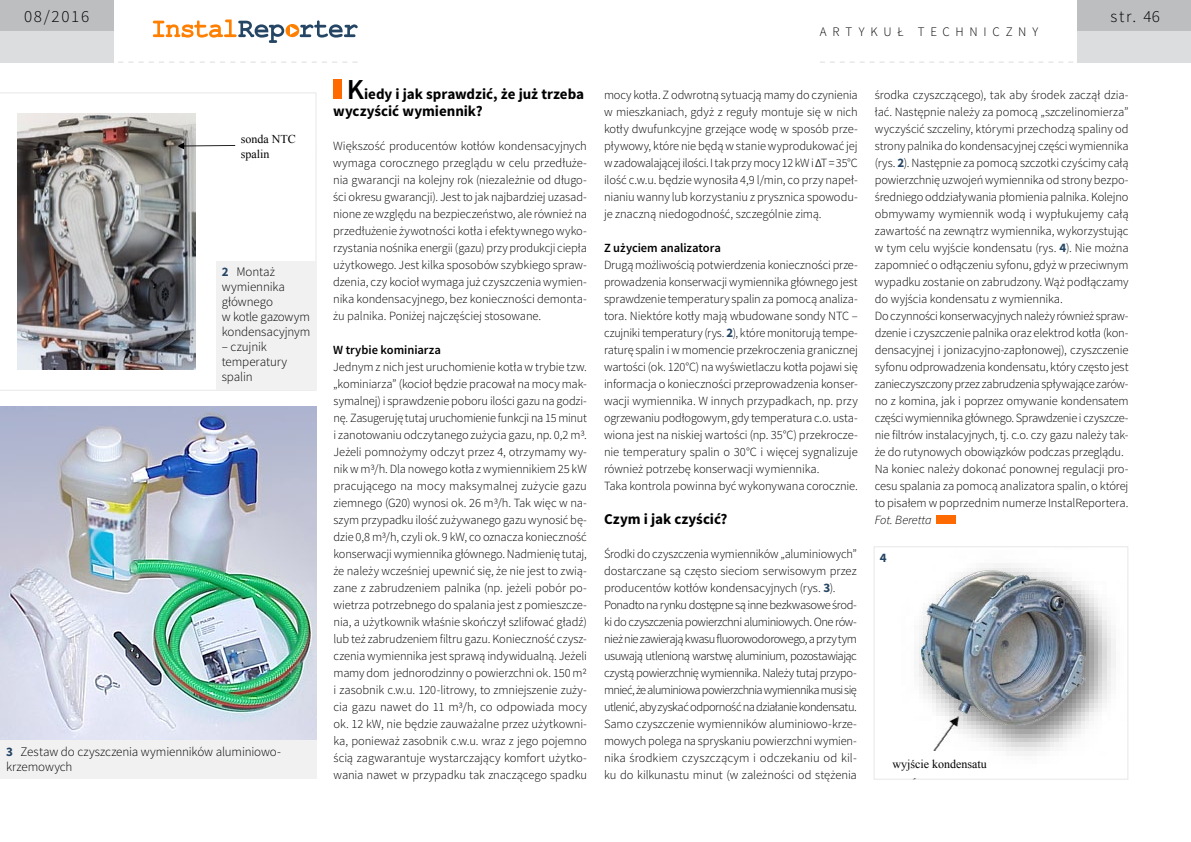
<style>
.page{position:relative;width:1191px;height:842px;background:#fff}
.page>*{position:absolute;margin:0;border:0;box-sizing:border-box;transform-origin:0 0}
.t1{font:300 17px "Source Sans Pro";letter-spacing:.1em;color:#000}
.t2{font:700 15px/17px "Source Sans Pro";color:#000}
.t3{font:300 13px/15px "Source Sans Pro";letter-spacing:-.01em;color:#000}
.t4{font:300 13px "Source Sans Pro";letter-spacing:.44em;color:#000}
.t5{font:700 13px "Source Sans Pro";color:#244564}
.t6{font:300 12.5px/17px "Source Sans Pro";letter-spacing:-.01em;color:#000;text-align:justify}
.t7{font:600 12.5px "Source Sans Pro";letter-spacing:-.005em;color:#000}
.t8{font:italic 300 12.5px "Source Sans Pro";letter-spacing:-.015em;color:#000}
.t9{font:12px/14.4px "Times New Roman";color:#000}
.s1{font-weight:700;color:#244564}
.s2{font-weight:600;font-size:29px}
.s3{font-family:"Calibri"}
.s4{font-weight:700;font-size:13px;color:#244564}
</style>
<div class="page">
<div style="left:1077px;top:0;width:114px;height:31px;background:#bcbec0"></div>
<div style="left:1077px;top:31px;width:114px;height:31px;background:#dcddde"></div>
<svg style="left:153px;top:20px;width:204px;height:23px"></svg>
<div style="left:0;top:0;width:113px;height:31px;background:#bcbec0"></div>
<div style="left:0;top:31px;width:113px;height:31px;background:#dcddde"></div>
<svg style="left:108px;top:62px;width:249px;height:1px"></svg>
<svg style="left:820px;top:62px;width:263px;height:1px"></svg>
<div style="left:936px;top:515px;width:20px;height:9px;background:#ff6a00"></div>
<div style="left:333px;top:79px;width:9px;height:20px;background:#ff6a00"></div>
<img style="left:17px;top:93px;width:299px;height:297px">
<div style="left:241px;top:135px;width:74px;height:150px;background:#fff"></div>
<div style="left:216px;top:261px;width:100px;height:128px;background:#f1f1f2"></div>
<img style="left:0;top:406px;width:316px;height:334px">
<div style="left:0;top:740px;width:316px;height:39px;background:#f1f1f2"></div>
<img style="left:919px;top:563px;width:197px;height:193px">
<img style="left:921px;top:570px;width:164px;height:155px">
<img style="left:919px;top:704px;width:52px;height:48px">
<div style="left:874px;top:547px;width:254px;height:232px;border:1px solid #e6e7e8"></div>
<div style="left:892px;top:752px;width:94px;height:26px;background:#fff"></div>
<h1 class="t1" style="left:24px;top:6px;width:67px">08/2016</h1>
<h1 class="t1" style="left:1110px;top:6px;width:51px">str. 46</h1>
<p class="t4" style="left:820px;top:24px;width:220px">artykuł techniczny</p>
<p class="t9" style="left:241px;top:132px;width:56px">sonda NTC spalin</p>
<p class="t3" style="left:222px;top:264px;width:90px"><span class="s1">2</span> Montaż wymiennika głównego<br>w kotle gazowym kondensacyjnym</p>
<p class="t3" style="left:222px;top:339px;width:67px">– czujnik temperatury spalin</p>
<p class="t3" style="left:6px;top:744px;width:276px"><span class="s1">3</span> Zestaw do czyszczenia wymienników aluminiowo&shy;krzemowych</p>
<p class="t2" style="left:333px;top:86px;width:252px;text-indent:13px"><span class="s2">K</span>iedy i jak sprawdzić, że już trzeba wyczyścić wymiennik?</p>
<p class="t6" style="left:333px;top:138px;width:255px">Większość producentów kotłów kondensacyjnych wymaga corocznego przeglądu w celu przedłuże&shy;nia gwarancji na kolejny rok (niezależnie od długo&shy;ści okresu gwarancji). Jest to jak najbardziej uzasad&shy;nione ze względu na bezpieczeństwo, ale również na przedłużenie żywotności kotła i efektywnego wyko&shy;rzystania nośnika energii (gazu) przy produkcji ciepła użytkowego. Jest kilka sposobów szybkiego spraw&shy;dzenia, czy kocioł wymaga już czyszczenia wymien&shy;nika kondensacyjnego, bez konieczności demonta&shy;żu palnika. Poniżej najczęściej stosowane.</p>
<p class="t7" style="left:333px;top:342px;width:109px">W trybie kominiarza</p>
<p class="t6" style="left:333px;top:359px;width:255px">Jednym z nich jest uruchomienie kotła w trybie tzw. „kominiarza” (kocioł będzie pracował na mocy mak&shy;symalnej) i sprawdzenie poboru ilości gazu na godzi&shy;nę. Zasugeruję tutaj uruchomienie funkcji na 15 minut i zanotowaniu odczytanego zużycia gazu, np. 0,2 m3.<br>Jeżeli pomnożymy odczyt przez 4, otrzymamy wy&shy;nik w m3/h. Dla nowego kotła z wymiennikiem 25 kW pracującego na mocy maksymalnej zużycie gazu ziemnego (G20) wynosi ok. 26 m3/h. Tak więc w na&shy;szym przypadku ilość zużywanego gazu wynosić bę&shy;dzie 0,8 m3/h, czyli ok. 9 kW, co oznacza konieczność konserwacji wymiennika głównego. Nadmienię tutaj, że należy wcześniej upewnić się, że nie jest to zwią&shy;zane z zabrudzeniem palnika (np. jeżeli pobór po&shy;wietrza potrzebnego do spalania jest z pomieszcze&shy;nia, a użytkownik właśnie skończył szlifować gładź) lub też zabrudzeniem filtru gazu. Konieczność czysz&shy;czenia wymiennika jest sprawą indywidualną. Jeżeli mamy dom jednorodzinny o powierzchni ok. 150 m2 i zasobnik c.w.u. 120-litrowy, to zmniejszenie zuży&shy;cia gazu nawet do 11 m3/h, co odpowiada mocy ok. 12 kW, nie będzie zauważalne przez użytkowni&shy;ka, ponieważ zasobnik c.w.u. wraz z jego pojemno ścią zagwarantuje wystarczający komfort użytko&shy;wania nawet w przypadku tak znaczącego spadku</p>
<p class="t6" style="left:604px;top:87px;width:255px">mocy kotła. Z odwrotną sytuacją mamy do czynienia w mieszkaniach, gdyż z reguły montuje się w nich kotły dwufunkcyjne grzejące wodę w sposób prze&shy;pływowy, które nie będą w stanie wyprodukować jej w zadowalającej ilości. I tak przy mocy 12 kW i <span class="s3">Δ</span>T = 35°C ilość c.w.u. będzie wynosiła 4,9 l/min, co przy napeł&shy;nianiu wanny lub korzystaniu z prysznica spowodu&shy;je znaczną niedogodność, szczególnie zimą.</p>
<p class="t7" style="left:604px;top:240px;width:119px">Z użyciem analizatora</p>
<p class="t6" style="left:604px;top:257px;width:255px;text-align:left">Drugą możliwością potwierdzenia konieczności prze&shy;prowadzenia konserwacji wymiennika głównego jest sprawdzenie temperatury spalin za pomocą analiza&shy;tora. Niektóre kotły mają wbudowane sondy NTC – czujniki temperatury (rys. <span class="s4">2</span>), które monitorują tempe&shy;raturę spalin i w momencie przekroczenia granicznej wartości (ok. 120°C) na wyświetlaczu kotła pojawi się informacja o konieczności przeprowadzenia konser&shy;wacji wymiennika. W innych przypadkach, np. przy ogrzewaniu podłogowym, gdy temperatura c.o. usta&shy;wiona jest na niskiej wartości (np. 35°C) przekrocze&shy;nie temperatury spalin o 30°C i więcej sygnalizuje również potrzebę konserwacji wymiennika.<br>Taka kontrola powinna być wykonywana corocznie.</p>
<p class="t2" style="left:604px;top:511px;width:125px">Czym i jak czyścić?</p>
<p class="t6" style="left:604px;top:546px;width:254px;text-align:left">Środki do czyszczenia wymienników „aluminiowych” dostarczane są często sieciom serwisowym przez producentów kotłów kondensacyjnych (rys. <span class="s4">3</span>).<br>Ponadto na rynku dostępne są inne bezkwasowe środ&shy;ki do czyszczenia powierzchni aluminiowych. One rów&shy;nież nie zawierają kwasu fluorowodorowego, a przy tym usuwają utlenioną warstwę aluminium, pozostawiając czystą powierzchnię wymiennika. Należy tutaj przypo&shy;mnieć, że aluminiowa powierzchnia wymiennika musi się utlenić, aby zyskać odporność na działanie kondensatu.<br>Samo czyszczenie wymienników aluminiowo-krze&shy;mowych polega na spryskaniu powierzchni wymien&shy;nika środkiem czyszczącym i odczekaniu od kil&shy;ku do kilkunastu minut (w zależności od stężenia</p>
<p class="t6" style="left:874px;top:87px;width:255px;text-align:left">środka czyszczącego), tak aby środek zaczął dzia&shy;łać. Następnie należy za pomocą „szczelinomierza” wyczyścić szczeliny, którymi przechodzą spaliny od strony palnika do kondensacyjnej części wymiennika (rys. <span class="s4">2</span>). Następnie za pomocą szczotki czyścimy całą powierzchnię uzwojeń wymiennika od strony bezpo&shy;średniego oddziaływania płomienia palnika. Kolejno obmywamy wymiennik wodą i wypłukujemy całą zawartość na zewnątrz wymiennika, wykorzystując w tym celu wyjście kondensatu (rys. <span class="s4">4</span>). Nie można zapomnieć o odłączeniu syfonu, gdyż w przeciwnym wypadku zostanie on zabrudzony. Wąż podłączamy do wyjścia kondensatu z wymiennika.<br>Do czynności konserwacyjnych należy również spraw&shy;dzenie i czyszczenie palnika oraz elektrod kotła (kon&shy;densacyjnej i jonizacyjno-zapłonowej), czyszczenie syfonu odprowadzenia kondensatu, który często jest zanieczyszczony przez zabrudzenia spływające zarów&shy;no z komina, jak i poprzez omywanie kondensatem części wymiennika głównego. Sprawdzenie i czyszcze&shy;nie filtrów instalacyjnych, tj. c.o. czy gazu należy tak&shy;że do rutynowych obowiązków podczas przeglądu.<br>Na koniec należy dokonać ponownej regulacji pro&shy;cesu spalania za pomocą analizatora spalin, o której to pisałem w poprzednim numerze InstalReportera.</p>
<p class="t8" style="left:874px;top:513px;width:58px">Fot. Beretta</p>
<p class="t5" style="left:879px;top:549px;width:8px">4</p>
<p class="t9" style="left:892px;top:756px;width:96px">wyjście kondensatu</p>
</div>
